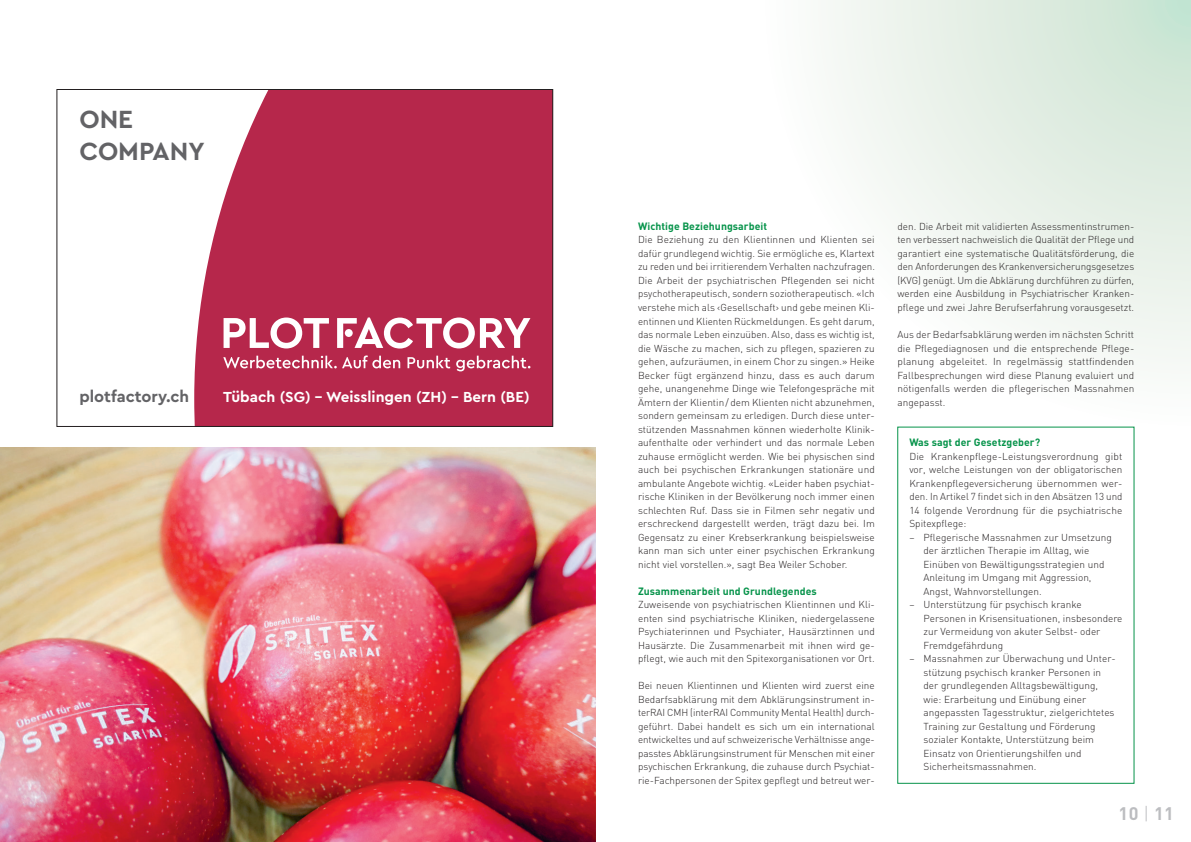
<style>
.page{position:relative;width:1191px;height:842px;background:#fff}
.page>*{position:absolute;margin:0;border:0;box-sizing:border-box;transform-origin:0 0}
.t1{font:700 26.1px/31.3px "Cera Pro";color:#636366}
.t2{font:700 18px "DIN";color:#bcbdc0}
.t3{font:700 16.5px "Cera Pro";color:#636366}
.t4{font:700 15.2px "Cera Pro";color:#fff}
.untertitel{font:700 10.5px "DIN";letter-spacing:.005em;color:#06934a}
.grundtext{font:300 10px/13.5px "DIN";letter-spacing:.005em;color:#231f20;text-align:justify}
.grundtext_Aufzaehlun{font:300 10px/13.5px "DIN";letter-spacing:.005em;color:#231f20}
.s1{font-weight:300}
</style>
<div class="page">
<svg style="left:833px;top:0;width:358px;height:359px"></svg>
<svg style="left:194px;top:91px;width:357px;height:334px;background:#bb3657"></svg>
<svg style="left:223px;top:317px;width:106px;height:31px"></svg>
<svg style="left:337px;top:317px;width:193px;height:32px"></svg>
<svg style="left:223px;top:355px;width:177px;height:13px;background:#ca647e"></svg>
<svg style="left:407px;top:356px;width:43px;height:12px"></svg>
<svg style="left:456px;top:356px;width:74px;height:15px"></svg>
<img style="left:0;top:448px;width:595px;height:394px">
<p class="t1" style="left:79px;top:103px;width:127px">ONE<br>COMPANY</p>
<p class="t3" style="left:79px;top:385px;width:111px">plotfactory.ch</p>
<p class="t4" style="left:223px;top:387px;width:308px">Tübach (SG) – Weisslingen (ZH) – Bern (BE)</p>
<p class="untertitel" style="left:638px;top:219px;width:131px">Wichtige Beziehungsarbeit</p>
<p class="grundtext" style="left:638px;top:233px;width:238px">Die Beziehung zu den Klientinnen und Klienten sei dafür grundlegend wichtig. Sie ermögliche es, Klartext zu reden und bei irritierendem Verhalten nachzufragen.<br>Die Arbeit der psychiatrischen Pflegenden sei nicht psychotherapeutisch, sondern soziotherapeutisch. «Ich verstehe mich als ‹Gesellschaft› und gebe meinen Kli&shy;entinnen und Klienten Rückmeldungen. Es geht darum, das normale Leben einzuüben. Also, dass es wichtig ist, die Wäsche zu machen, sich zu pflegen, spazieren zu gehen, aufzuräumen, in einem Chor zu singen.» Heike Becker fügt ergänzend hinzu, dass es auch darum gehe, unangenehme Dinge wie Telefongespräche mit Ämtern der Klientin/dem Klienten nicht abzunehmen, sondern gemeinsam zu erledigen. Durch diese unter&shy;stützenden Massnahmen können wiederholte Klinik&shy;aufenthalte oder verhindert und das normale Leben zuhause ermöglicht werden. Wie bei physischen sind auch bei psychischen Erkrankungen stationäre und ambulante Angebote wichtig. «Leider haben psychiat&shy;rische Kliniken in der Bevölkerung noch immer einen schlechten Ruf. Dass sie in Filmen sehr negativ und erschreckend dargestellt werden, trägt dazu bei. Im Gegensatz zu einer Krebserkrankung beispielsweise kann man sich unter einer psychischen Erkrankung nicht viel vorstellen.», sagt Bea Weiler Schober.</p>
<p class="untertitel" style="left:638px;top:584px;width:180px">Zusammenarbeit und Grundlegendes</p>
<p class="grundtext" style="left:638px;top:598px;width:238px">Zuweisende von psychiatrischen Klientinnen und Kli&shy;enten sind psychiatrische Kliniken, niedergelassene Psychiaterinnen und Psychiater, Hausärztinnen und Hausärzte. Die Zusammenarbeit mit ihnen wird ge&shy;pflegt, wie auch mit den Spitexorganisationen vor Ort.</p>
<p class="grundtext" style="left:638px;top:679px;width:238px">Bei neuen Klientinnen und Klienten wird zuerst eine Bedarfsabklärung mit dem Abklärungsinstrument in&shy;terRAI CMH (interRAI Community Mental Health) durch&shy;geführt. Dabei handelt es sich um ein international entwickeltes und auf schweizerische Verhältnisse ange&shy;passtes Abklärungsinstrument für Menschen mit einer psychischen Erkrankung, die zuhause durch Psychiat&shy;rie- Fachpersonen der Spitex gepflegt und betreut wer-</p>
<p class="grundtext" style="left:897px;top:220px;width:238px">den. Die Arbeit mit validierten Assessmentinstrumen&shy;ten verbessert nachweislich die Qualität der Pflege und garantiert eine systematische Qualitätsförderung, die den Anforderungen des Krankenversicherungsgesetzes (KVG) genügt. Um die Abklärung durchführen zu dürfen, werden eine Ausbildung in Psychiatrischer Kranken&shy;pflege und zwei Jahre Berufserfahrung vorausgesetzt.</p>
<p class="grundtext" style="left:897px;top:328px;width:238px">Aus der Bedarfsabklärung werden im nächsten Schritt die Pflegediagnosen und die entsprechende Pflege&shy;planung abgeleitet. In regelmässig stattfindenden Fallbesprechungen wird diese Planung evaluiert und nötigenfalls werden die pflegerischen Massnahmen angepasst.</p>
<p class="untertitel" style="left:909px;top:435px;width:132px">Was sagt der Gesetzgeber?</p>
<p class="grundtext" style="left:909px;top:449px;width:215px">Die Krankenpflege- Leistungsverordnung gibt vor, welche Leistungen von der obligatorischen Krankenpflegeversicherung übernommen wer&shy;den. In Artikel 7 findet sich in den Absätzen 13 und 14 folgende Verordnung für die psychiatrische Spitexpflege:</p>
<p class="grundtext_Aufzaehlun" style="left:923px;top:530px;width:190px;text-indent:-14px">– Pflegerische Massnahmen zur Umsetzung der ärztlichen Therapie im Alltag, wie Einüben von Bewältigungsstrategien und Anleitung im Umgang mit Aggression, Angst, Wahnvorstellungen.</p>
<p class="grundtext_Aufzaehlun" style="left:923px;top:598px;width:200px;text-indent:-14px">– Unterstützung für psychisch kranke Personen in Krisensituationen, insbesondere zur Vermeidung von akuter Selbst- oder Fremdgefährdung</p>
<p class="grundtext_Aufzaehlun" style="left:923px;top:652px;width:194px;text-indent:-14px">– Massnahmen zur Überwachung und Unter&shy;stützung psychisch kranker Personen in der grundlegenden Alltagsbewältigung, wie: Erarbeitung und Einübung einer angepassten Tagesstruktur, zielgerichtetes Training zur Gestaltung und Förderung sozialer Kontakte, Unterstützung beim Einsatz von Orientierungshilfen und Sicherheitsmassnahmen.</p>
<h2 class="t2" style="left:1118px;top:802px;width:57px">10 <span class="s1">|</span> 11</h2>
</div>
